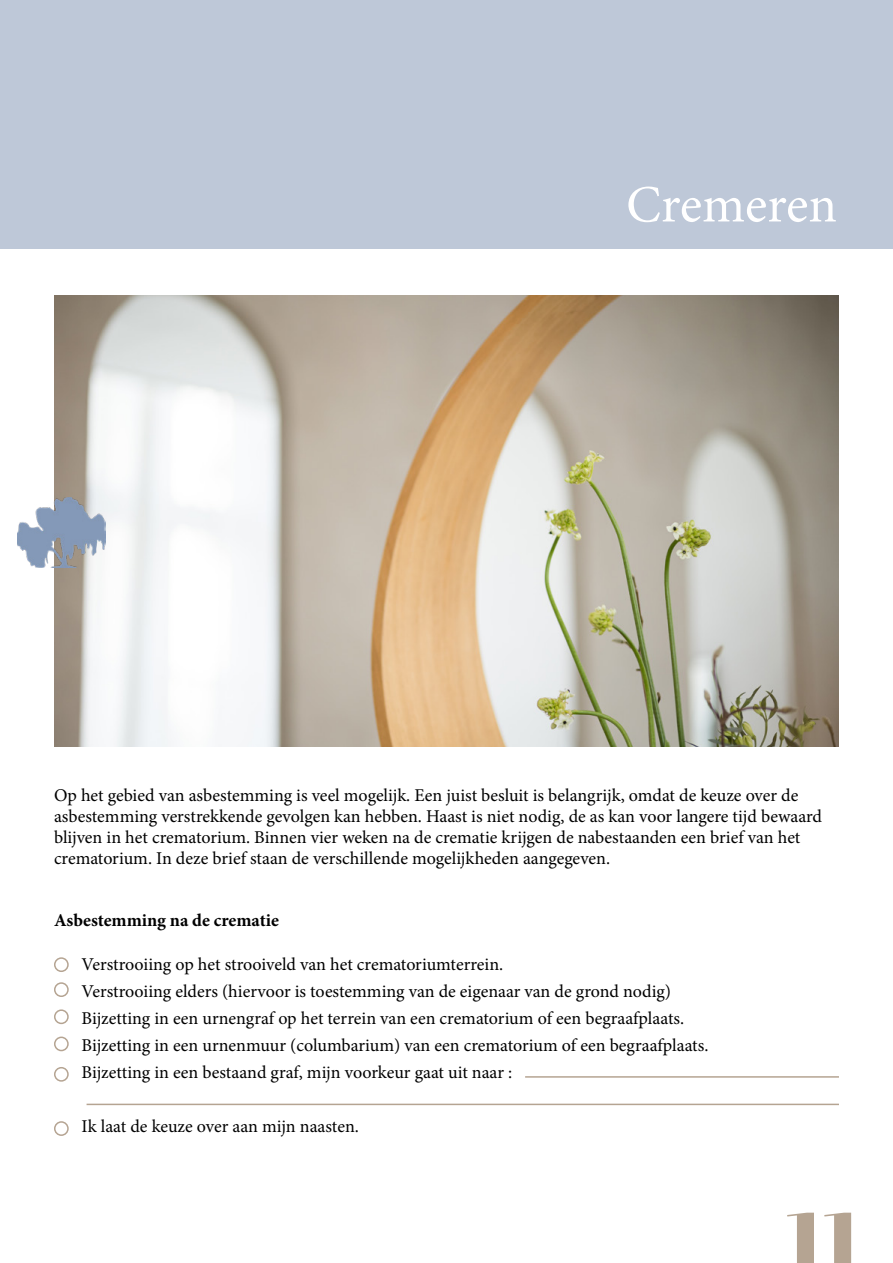
<style>
.page{position:relative;width:893px;height:1263px;background:#fff}
.page>*{position:absolute;margin:0;border:0;box-sizing:border-box;transform-origin:0 0}
.t1{font:75.6px "Abril Fatface";color:#b5a492;scale:1.16 1}
.t2{font:52.5px "Minion Pro";color:#fff}
.t3{font:18px/27px "Minion Pro";color:#000}
.t4{font:700 18px "Minion Pro";color:#000}
</style>
<div class="page">
<div style="left:0;top:0;width:893px;height:249px;background:#bec8d8"></div>
<div style="left:54px;top:957px;width:15px;height:15px;border:2px solid #b5a492;border-radius:50%"></div>
<div style="left:54px;top:1009px;width:15px;height:15px;border:2px solid #b5a492;border-radius:50%"></div>
<div style="left:54px;top:982px;width:15px;height:15px;border:2px solid #b5a492;border-radius:50%"></div>
<div style="left:54px;top:1067px;width:15px;height:15px;border:2px solid #b5a492;border-radius:50%"></div>
<div style="left:54px;top:1121px;width:15px;height:15px;border:2px solid #b5a492;border-radius:50%"></div>
<div style="left:54px;top:1036px;width:15px;height:15px;border:2px solid #b5a492;border-radius:50%"></div>
<hr style="left:525px;top:1076px;width:314px;height:2px;background:#b5a492">
<hr style="left:87px;top:1104px;width:752px;height:1px;background:#b5a492">
<img style="left:54px;top:296px;width:785px;height:450px">
<img style="left:17px;top:498px;width:89px;height:70px">
<h2 class="t2" style="left:626px;top:170px;width:212px">Cremeren</h2>
<p class="t3" style="left:54px;top:785px;width:769px;line-height:21px">Op het gebied van asbestemming is veel mogelijk. Een juist besluit is belangrijk, omdat de keuze over de asbestemming verstrekkende gevolgen kan hebben. Haast is niet nodig, de as kan voor langere tijd bewaard blijven in het crematorium. Binnen vier weken na de crematie krijgen de nabestaanden een brief van het crematorium. In deze brief staan de verschillende mogelijkheden aangegeven.</p>
<p class="t4" style="left:54px;top:907px;width:226px">Asbestemming na de crematie</p>
<p class="t3" style="left:82px;top:951px;width:628px">Verstrooiing op het strooiveld van het crematoriumterrein.<br>Verstrooiing elders (hiervoor is toestemming van de eigenaar van de grond nodig)<br>Bijzetting in een urnengraf op het terrein van een crematorium of een begraafplaats.<br>Bijzetting in een urnenmuur (columbarium) van een crematorium of een begraafplaats.<br>Bijzetting in een bestaand graf, mijn voorkeur gaat uit naar :</p>
<p class="t3" style="left:82px;top:1113px;width:279px">Ik laat de keuze over aan mijn naasten.</p>
<h1 class="t1" style="left:786px;top:1186px;width:66px">11</h1>
</div>
